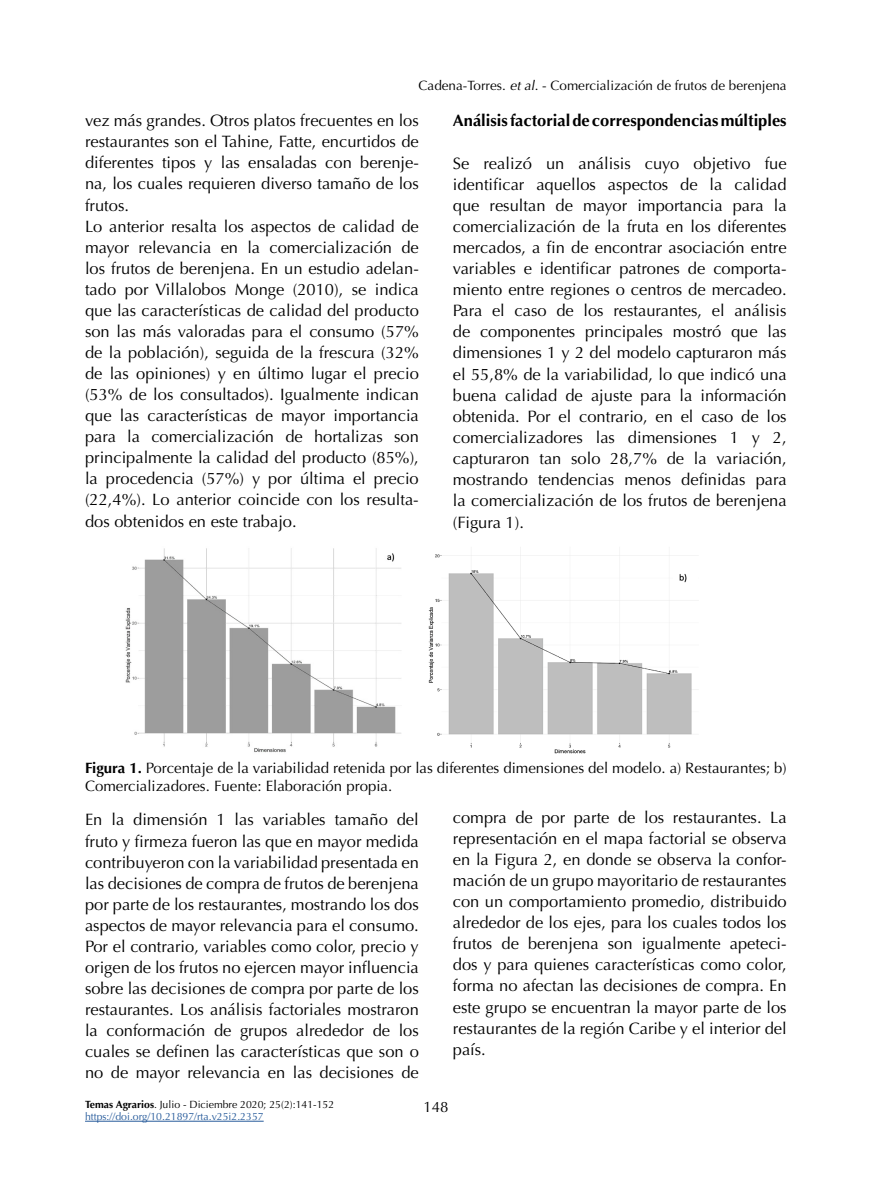
<style>
.page{position:relative;width:893px;height:1191px;background:#fff}
.page>*{position:absolute;margin:0;border:0;box-sizing:border-box;transform-origin:0 0}
.t1{font:16.5px/21px "Optima";color:#000;text-align:justify}
.t2{font:700 16.5px "Optima";color:#000}
.t3{font:15px/18px "Optima";color:#000}
.t4{font:13.5px "Optima";color:#000}
.t5{font:10.5px/12px "Optima";color:#275b9b}
.s1{font-style:italic}
.s2{font-weight:700}
.s3{font-weight:700;color:#000}
.s4{color:#000}
</style>
<div class="page">
<img style="left:125px;top:547px;width:567px;height:207px">
<hr style="left:85px;top:1121px;width:179px;height:1px;background:#275b9b">
<p class="t4" style="left:419px;top:78px;width:370px">Cadena-Torres. <span class="s1">et al</span>. - Comercialización de frutos de berenjena</p>
<p class="t1" style="left:85px;top:110px;width:335px">vez más grandes. Otros platos frecuentes en los restaurantes son el Tahine, Fatte, encurtidos de diferentes tipos y las ensaladas con berenje&shy;na, los cuales requieren diverso tamaño de los</p>
<p class="t1" style="left:85px;top:195px;width:335px;text-align:left">frutos.<br>Lo anterior resalta los aspectos de calidad de mayor relevancia en la comercialización de los frutos de berenjena. En un estudio adelan&shy;tado por Villalobos Monge (2010), se indica que las características de calidad del producto son las más valoradas para el consumo (57% de la población), seguida de la frescura (32% de las opiniones) y en último lugar el precio (53% de los consultados). Igualmente indican que las características de mayor importancia para la comercialización de hortalizas son principalmente la calidad del producto (85%), la procedencia (57%) y por última el precio (22,4%). Lo anterior coincide con los resulta&shy;dos obtenidos en este trabajo.</p>
<p class="t2" style="left:453px;top:111px;width:335px">Análisis factorial de correspondencias múltiples</p>
<p class="t1" style="left:453px;top:153px;width:335px">Se realizó un análisis cuyo objetivo fue identificar aquellos aspectos de la calidad que resultan de mayor importancia para la comercialización de la fruta en los diferentes mercados, a fin de encontrar asociación entre variables e identificar patrones de comporta&shy;miento entre regiones o centros de mercadeo.<br>Para el caso de los restaurantes, el análisis de componentes principales mostró que las dimensiones 1 y 2 del modelo capturaron más el 55,8% de la variabilidad, lo que indicó una buena calidad de ajuste para la información obtenida. Por el contrario, en el caso de los comercializadores las dimensiones 1 y 2, capturaron tan solo 28,7% de la variación, mostrando tendencias menos definidas para la comercialización de los frutos de berenjena</p>
<p class="t1" style="left:453px;top:512px;width:73px">(Figura 1).</p>
<p class="t3" style="left:85px;top:759px;width:703px"><span class="s2">Figura 1.</span> Porcentaje de la variabilidad retenida por las diferentes dimensiones del modelo. a) Restaurantes; b)<br>Comercializadores. Fuente: Elaboración propia.</p>
<p class="t1" style="left:85px;top:808px;width:335px;line-height:22.5px">En la dimensión 1 las variables tamaño del fruto y firmeza fueron las que en mayor medida</p>
<p class="t1" style="left:85px;top:852px;width:335px">contribuyeron con la variabilidad presentada en las decisiones de compra de frutos de berenjena por parte de los restaurantes, mostrando los dos aspectos de mayor relevancia para el consumo.<br>Por el contrario, variables como color, precio y origen de los frutos no ejercen mayor influencia sobre las decisiones de compra por parte de los restaurantes. Los análisis factoriales mostraron la conformación de grupos alrededor de los cuales se definen las características que son o no de mayor relevancia en las decisiones de</p>
<p class="t1" style="left:453px;top:807px;width:335px">compra de por parte de los restaurantes. La representación en el mapa factorial se observa en la Figura 2, en donde se observa la confor&shy;mación de un grupo mayoritario de restaurantes con un comportamiento promedio, distribuido alrededor de los ejes, para los cuales todos los frutos de berenjena son igualmente apeteci&shy;dos y para quienes características como color, forma no afectan las decisiones de compra. En este grupo se encuentran la mayor parte de los restaurantes de la región Caribe y el interior del país.</p>
<p class="t5" style="left:85px;top:1098px;width:251px"><span class="s3">Temas Agrarios</span><span class="s4">. Julio - Diciembre 2020; 25(2):141-152 </span>https://doi.org/10.21897/rta.v25i2.2357</p>
<p class="t3" style="left:423px;top:1098px;width:27px">148</p>
</div>
